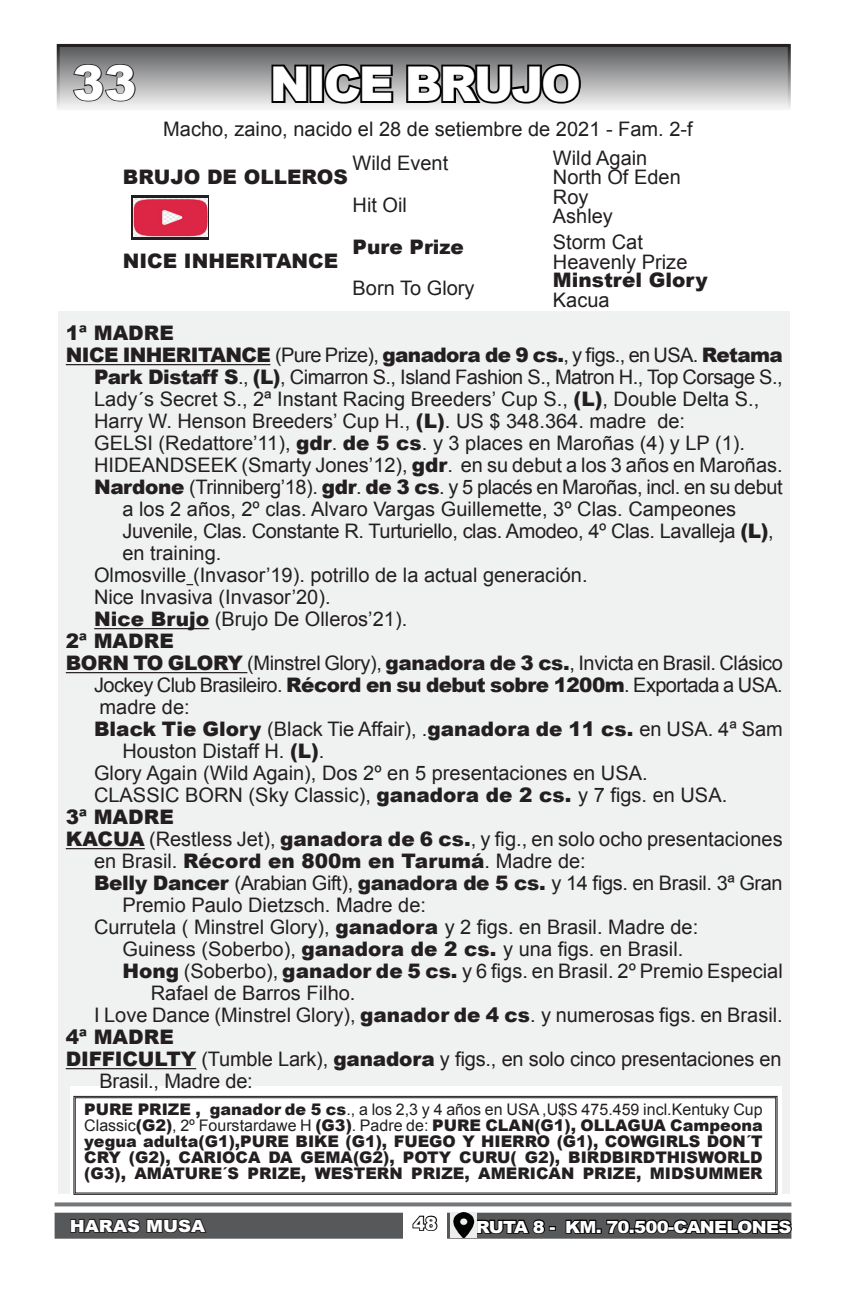
<style>
.page{position:relative;width:851px;height:1304px;background:#fff}
.page>*{position:absolute;margin:0;border:0;box-sizing:border-box;transform-origin:0 0}
.t1{font:900 48px "Arial";letter-spacing:-.05em;color:#fff}
.t2{font:20px "Arial";color:#231f20}
.t3{font:20px "Arial";letter-spacing:-.02em;color:#231f20}
.t4{font:900 20px "Arial";color:#231f20}
.t5{font:20px "Arial";letter-spacing:-.025em;color:#231f20}
.t6{font:900 20px "Arial";letter-spacing:-.03em;color:#231f20}
.t7{font:20px "Arial";letter-spacing:-.03em;color:#231f20}
.t8{font:900 18px "Arial";color:#fff}
.t9{font:900 16.8px "Arial";letter-spacing:-.04em;color:#fff;scale:1.08 1}
.t10{font:900 16.8px "Arial";color:#fff;scale:1.08 1}
.t11{font:900 16px/16px "Arial";color:#231f20;text-align:justify}
.s1{font-weight:400}
.s2{font-weight:900}
</style>
<div class="page">
<div style="left:58px;top:311px;width:731px;height:882px;background:#f0f1f1"></div>
<svg style="left:57px;top:44px;width:733px;height:65px;background:#969798"></svg>
<svg style="left:55px;top:1202px;width:736px;height:4px;background:#848587"></svg>
<div style="left:55px;top:1213px;width:736px;height:26px;background:#57585a"></div>
<svg style="left:69px;top:1212px;width:139px;height:21px"></svg>
<svg style="left:269px;top:63px;width:41px;height:42px;background:#636363"></svg>
<div style="left:309px;top:65px;width:15px;height:38px;border:4px solid #000"></div>
<svg style="left:322px;top:61px;width:73px;height:45px;background:#616162"></svg>
<svg style="left:404px;top:62px;width:179px;height:44px;background:#686969"></svg>
<div style="left:403px;top:1207px;width:44px;height:35px;background:#fff"></div>
<svg style="left:412px;top:1215px;width:26px;height:16px"></svg>
<div style="left:70px;top:1086px;width:711px;height:109px;background:#fff"></div>
<hr style="left:66px;top:364px;width:204px;height:1px;background:#231f20">
<hr style="left:94px;top:628px;width:115px;height:1px;background:#231f20">
<hr style="left:66px;top:672px;width:181px;height:1px;background:#231f20">
<hr style="left:66px;top:848px;width:79px;height:1px;background:#231f20">
<hr style="left:66px;top:1068px;width:130px;height:1px;background:#231f20">
<svg style="left:71px;top:63px;width:66px;height:40px;background:#8f8e8f"></svg>
<svg style="left:74px;top:1096px;width:703px;height:99px"></svg>
<div style="left:75px;top:1097px;width:701px;height:96px;border:1px solid #231f20"></div>
<svg style="left:476px;top:1217px;width:69px;height:18px"></svg>
<div style="left:548px;top:1226px;width:8px;height:5px;border:2px solid #000"></div>
<svg style="left:564px;top:1212px;width:228px;height:23px"></svg>
<img style="left:450px;top:1212px;width:26px;height:25px">
<svg style="left:131px;top:196px;width:78px;height:44px"></svg>
<img style="left:134px;top:198px;width:73px;height:39px">
<h1 class="t1" style="left:72px;top:48px;width:66px">33</h1>
<h1 class="t1" style="left:270px;top:49px;width:312px">NICE BRUJO</h1>
<p class="t2" style="left:163px;top:116px;width:531px">Macho, zaino, nacido el 28 de setiembre de 2021 - Fam. 2-f</p>
<p class="t2" style="left:352px;top:150px;width:97px">Wild Event</p>
<p class="t4" style="left:123px;top:163px;width:226px">BRUJO DE OLLEROS</p>
<p class="t4" style="left:123px;top:247px;width:217px">NICE INHERITANCE</p>
<p class="t2" style="left:352px;top:192px;width:56px">Hit Oil</p>
<p class="t4" style="left:352px;top:233px;width:113px">Pure Prize</p>
<p class="t2" style="left:352px;top:275px;width:123px">Born To Glory</p>
<p class="t2" style="left:552px;top:145px;width:96px">Wild Again</p>
<p class="t2" style="left:552px;top:164px;width:129px">North Of Eden</p>
<p class="t2" style="left:552px;top:184px;width:37px">Roy</p>
<p class="t2" style="left:552px;top:202px;width:62px">Ashley</p>
<p class="t2" style="left:552px;top:229px;width:92px">Storm Cat</p>
<p class="t2" style="left:552px;top:249px;width:136px">Heavenly Prize</p>
<p class="t4" style="left:552px;top:266px;width:156px">Minstrel Glory</p>
<p class="t2" style="left:552px;top:287px;width:58px">Kacua</p>
<p class="t4" style="left:66px;top:318px;width:109px">1ª MADRE</p>
<p class="t6" style="left:66px;top:340px;width:718px">NICE INHERITANCE <span class="s1">(Pure Prize),</span> ganadora de 9 cs.<span class="s1">, y figs., en USA.</span> Retama</p>
<p class="t5" style="left:94px;top:364px;width:690px"><span class="s2">Park Distaff S</span>., <span class="s2">(L)</span>, Cimarron S., Island Fashion S., Matron H., Top Corsage S.,</p>
<p class="t2" style="left:94px;top:386px;width:666px">Lady´s Secret S., 2ª Instant Racing Breeders’ Cup S., <span class="s2">(L)</span>, Double Delta S.,</p>
<p class="t2" style="left:94px;top:408px;width:592px">Harry W. Henson Breeders’ Cup H., <span class="s2">(L)</span>. US $ 348.364. madre de:</p>
<p class="t2" style="left:94px;top:430px;width:652px">GELSI (Redattore’11), <span class="s2">gdr</span>. <span class="s2">de 5 cs</span>. y 3 places en Maroñas (4) y LP (1).</p>
<p class="t2" style="left:94px;top:452px;width:690px">HIDEANDSEEK (Smarty Jones’12), <span class="s2">gdr</span>. en su debut a los 3 años en Maroñas.</p>
<p class="t3" style="left:94px;top:474px;width:690px"><span class="s2">Nardone</span> (Trinniberg’18). <span class="s2">gdr</span>. <span class="s2">de 3 cs</span>. y 5 placés en Maroñas, incl. en su debut</p>
<p class="t2" style="left:122px;top:496px;width:615px">a los 2 años, 2º clas. Alvaro Vargas Guillemette, 3º Clas. Campeones</p>
<p class="t3" style="left:122px;top:518px;width:652px">Juvenile, Clas. Constante R. Turturiello, clas. Amodeo, 4º Clas. Lavalleja <span class="s2">(L)</span>,</p>
<p class="t2" style="left:122px;top:540px;width:100px">en training.</p>
<p class="t2" style="left:94px;top:562px;width:495px">Olmosville (Invasor’19). potrillo de la actual generación.</p>
<p class="t2" style="left:94px;top:584px;width:238px">Nice Invasiva (Invasor’20).</p>
<p class="t2" style="left:94px;top:606px;width:314px"><span class="s2">Nice Brujo</span> (Brujo De Olleros’21).</p>
<p class="t4" style="left:66px;top:626px;width:109px">2ª MADRE</p>
<p class="t3" style="left:66px;top:650px;width:718px"><span class="s2">BORN TO GLORY</span> (Minstrel Glory), <span class="s2">ganadora de 3 cs.</span>, Invicta en Brasil. Clásico</p>
<p class="t7" style="left:94px;top:672px;width:690px">Jockey Club Brasileiro. <span class="s2">Récord en su debut sobre 1200m</span>. Exportada a USA.</p>
<p class="t2" style="left:100px;top:694px;width:92px">madre de:</p>
<p class="t2" style="left:94px;top:716px;width:690px"><span class="s2">Black Tie Glory</span> (Black Tie Affair), .<span class="s2">ganadora de 11 cs.</span> en USA. 4ª Sam</p>
<p class="t2" style="left:122px;top:738px;width:203px">Houston Distaff H. <span class="s2">(L)</span>.</p>
<p class="t2" style="left:94px;top:760px;width:555px">Glory Again (Wild Again), Dos 2º en 5 presentaciones en USA.</p>
<p class="t2" style="left:94px;top:782px;width:634px">CLASSIC BORN (Sky Classic), <span class="s2">ganadora de 2 cs.</span> y 7 figs. en USA.</p>
<p class="t4" style="left:66px;top:802px;width:109px">3ª MADRE</p>
<p class="t2" style="left:66px;top:826px;width:718px"><span class="s2">KACUA</span> (Restless Jet), <span class="s2">ganadora de 6 cs.</span>, y fig., en solo ocho presentaciones</p>
<p class="t4" style="left:94px;top:846px;width:493px"><span class="s1">en Brasil.</span> Récord en 800m en Tarumá<span class="s1">. Madre de:</span></p>
<p class="t3" style="left:94px;top:870px;width:690px"><span class="s2">Belly Dancer</span> (Arabian Gift), <span class="s2">ganadora de 5 cs.</span> y 14 figs. en Brasil. 3ª Gran</p>
<p class="t2" style="left:122px;top:892px;width:305px">Premio Paulo Dietzsch. Madre de:</p>
<p class="t2" style="left:94px;top:914px;width:605px">Currutela ( Minstrel Glory), <span class="s2">ganadora</span> y 2 figs. en Brasil. Madre de:</p>
<p class="t2" style="left:122px;top:936px;width:562px">Guiness (Soberbo), <span class="s2">ganadora de 2 cs.</span> y una figs. en Brasil.</p>
<p class="t2" style="left:122px;top:958px;width:661px"><span class="s2">Hong</span> (Soberbo), <span class="s2">ganador de 5 cs.</span> y 6 figs. en Brasil. 2º Premio Especial</p>
<p class="t2" style="left:151px;top:980px;width:206px">Rafael de Barros Filho.</p>
<p class="t2" style="left:94px;top:1002px;width:690px">I Love Dance (Minstrel Glory), <span class="s2">ganador de 4 cs</span>. y numerosas figs. en Brasil.</p>
<p class="t4" style="left:66px;top:1022px;width:110px">4ª MADRE</p>
<p class="t2" style="left:66px;top:1046px;width:717px"><span class="s2">DIFFICULTY</span> (Tumble Lark), <span class="s2">ganadora</span> y figs., en solo cinco presentaciones en</p>
<p class="t2" style="left:99px;top:1068px;width:155px">Brasil., Madre de:</p>
<p class="t11" style="left:84px;top:1100px;width:680px">PURE PRIZE , ganador de 5 cs<span class="s1">., a los 2,3 y 4 años en USA ,U$S 475.459 incl.Kentuky Cup Classic</span>(G2)<span class="s1">, 2º Fourstardawe H</span> (G3)<span class="s1">. Padre de:</span> PURE CLAN(G1), OLLAGUA Campeona yegua adulta(G1),PURE BIKE (G1), FUEGO Y HIERRO (G1), COWGIRLS DON´T CRY (G2), CARIOCA DA GEMA(G2), POTY CURU( G2), BIRDBIRDTHISWORLD (G3), AMATURE´S PRIZE, WESTERN PRIZE, AMERICAN PRIZE, MIDSUMMER</p>
<p class="t10" style="left:70px;top:1214px;width:126px">HARAS MUSA</p>
<p class="t8" style="left:413px;top:1210px;width:26px">48</p>
<p class="t9" style="left:476px;top:1214px;width:293px">RUTA 8 - KM. 70.500-CANELONES</p>
</div>
